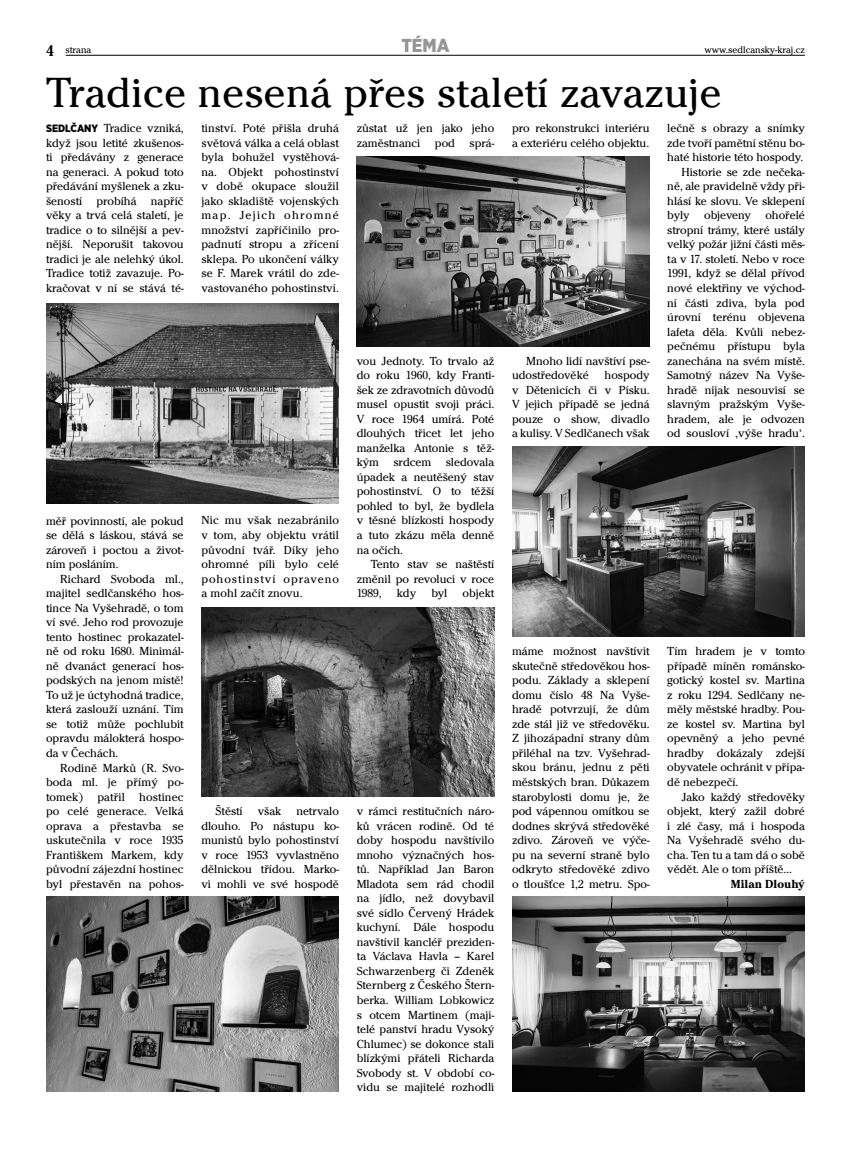
<style>
.page{position:relative;width:851px;height:1152px;background:#fff}
.page>*{position:absolute;margin:0;border:0;box-sizing:border-box;transform-origin:0 0}
.t1{font:43.75px "Cheltenham Itc TOT";letter-spacing:.01em;color:#000}
.t2{font:900 condensed 18.75px "Gotham CE";color:#969696}
.t3{font:12.12px/14.5px "Cheltenham Itc TOT";color:#000;text-align:justify}
.t4{font:700 12.12px "Cheltenham Itc TOT";color:#000}
.t5{font:10px "Cheltenham Itc TOT";color:#000}
.s1{font-weight:700;font-stretch:condensed;font-size:16.25px}
.s2{font-family:"Gotham CE";font-weight:900;font-stretch:condensed;font-size:10.62px}
</style>
<div class="page">
<hr style="left:66px;top:55px;width:738px;height:1px;background:#000">
<img style="left:46px;top:304px;width:293px;height:199px">
<img style="left:201px;top:607px;width:293px;height:189px">
<img style="left:512px;top:447px;width:292px;height:189px">
<img style="left:356px;top:157px;width:293px;height:190px">
<img style="left:512px;top:896px;width:292px;height:195px">
<img style="left:46px;top:896px;width:293px;height:195px">
<p class="t5" style="left:46px;top:46px;width:47px"><span class="s1">4</span> strana</p>
<h2 class="t2" style="left:401px;top:39px;width:50px">TÉMA</h2>
<p class="t5" style="left:704px;top:46px;width:102px">www.sedlcansky-kraj.cz</p>
<h1 class="t1" style="left:46px;top:76px;width:677px">Tradice nesená přes staletí zavazuje</h1>
<p class="t3" style="left:46px;top:122px;width:139px"><span class="s2">SEDLČANY</span> Tradice vzniká, když jsou letité zkušenos&shy;ti předávány z generace na generaci. A pokud toto předávání myšlenek a zku&shy;šeností probíhá napříč věky a trvá celá staletí, je tradice o to silnější a pev&shy;nější. Neporušit takovou tradici je ale nelehký úkol.<br>Tradice totiž zavazuje. Po&shy;kračovat v ní se stává té-</p>
<p class="t3" style="left:201px;top:122px;width:139px">tinství. Poté přišla druhá světová válka a celá oblast byla bohužel vystěhová&shy;na. Objekt pohostinství v době okupace sloužil jako skladiště vojenských map. Jejich ohromné množství zapříčinilo pro&shy;padnutí stropu a zřícení sklepa. Po ukončení války se F. Marek vrátil do zde&shy;vastovaného pohostinství.</p>
<p class="t3" style="left:46px;top:514px;width:139px">měř povinností, ale pokud se dělá s láskou, stává se zároveň i poctou a život&shy;ním posláním.</p>
<p class="t3" style="left:46px;top:572px;width:139px;text-indent:14px">Richard Svoboda ml., majitel sedlčanského hos&shy;tince Na Vyšehradě, o tom ví své. Jeho rod provozuje tento hostinec prokazatel&shy;ně od roku 1680. Minimál&shy;ně dvanáct generací hos&shy;podských na jenom místě!<br>To už je úctyhodná tradice, která zaslouží uznání. Tím se totiž může pochlubit opravdu málokterá hospo&shy;da v Čechách.</p>
<p class="t3" style="left:46px;top:761px;width:139px;text-indent:14px">Rodině Marků (R. Svo&shy;boda ml. je přímý po&shy;tomek) patřil hostinec po celé generace. Velká oprava a přestavba se uskutečnila v roce 1935<br>Františkem Markem, kdy původní zájezdní hostinec byl přestavěn na pohos-</p>
<p class="t3" style="left:201px;top:514px;width:139px">Nic mu však nezabránilo v tom, aby objektu vrátil původní tvář. Díky jeho ohromné píli bylo celé pohostinství opraveno a mohl začít znovu.</p>
<p class="t3" style="left:201px;top:805px;width:139px;text-indent:14px">Štěstí však netrvalo dlouho. Po nástupu ko&shy;munistů bylo pohostinství v roce 1953 vyvlastněno dělnickou třídou. Marko&shy;vi mohli ve své hospodě</p>
<p class="t3" style="left:356px;top:122px;width:139px">zůstat už jen jako jeho zaměstnanci pod sprá-</p>
<p class="t3" style="left:512px;top:122px;width:139px">pro rekonstrukci interiéru a exteriéru celého objektu.</p>
<p class="t3" style="left:356px;top:354px;width:139px">vou Jednoty. To trvalo až do roku 1960, kdy Franti&shy;šek ze zdravotních důvodů musel opustit svoji práci.<br>V roce 1964 umírá. Poté dlouhých třicet let jeho manželka Antonie s těž&shy;kým srdcem sledovala úpadek a neutěšený stav pohostinství. O to těžší pohled to byl, že bydlela v těsné blízkosti hospody a tuto zkázu měla denně na očích.</p>
<p class="t3" style="left:356px;top:558px;width:139px;text-indent:14px">Tento stav se naštěstí změnil po revoluci v roce 1989, kdy byl objekt</p>
<p class="t3" style="left:512px;top:354px;width:139px;text-indent:14px">Mnoho lidí navštíví pse&shy;udostředověké</p>
<p class="t3" style="left:512px;top:369px;width:139px;text-indent:93px">hospody v Dětenicích či v Písku.<br>V jejich případě se jedná pouze o show, divadlo a kulisy. V Sedlčanech však</p>
<p class="t3" style="left:667px;top:122px;width:139px;text-align:right">lečně s obrazy a snímky zde tvoří pamětní stěnu bo&shy;haté historie této hospody.<br>Historie se zde nečeka&shy;ně, ale pravidelně vždy při&shy;hlásí ke slovu. Ve sklepení byly objeveny ohořelé stropní trámy, které ustály velký požár jižní části měs&shy;ta v 17. století. Nebo v roce<br>1991, když se dělal přívod nové elektřiny ve východ&shy;ní části zdiva, byla pod úrovní terénu objevena lafeta děla. Kvůli nebez&shy;pečnému přístupu byla zanechána na svém místě.<br>Samotný název Na Vyše&shy;hradě nijak nesouvisí se slavným pražským Vyše&shy;hradem, ale je odvozen od sousloví ‚výše hradu‘.</p>
<p class="t3" style="left:356px;top:805px;width:139px">v rámci restitučních náro&shy;ků vrácen rodině. Od té doby hospodu navštívilo mnoho význačných hos&shy;tů. Například Jan Baron Mladota sem rád chodil na jídlo, než dovybavil své sídlo Červený Hrádek kuchyní. Dále hospodu navštívil kancléř preziden&shy;ta Václava Havla – Karel Schwarzenberg či Zdeněk Sternberg z Českého Štern&shy;berka. William Lobkowicz s otcem Martinem (maji&shy;telé panství hradu Vysoký Chlumec) se dokonce stali blízkými přáteli Richarda Svobody st. V období co&shy;vidu se majitelé rozhodli</p>
<p class="t3" style="left:512px;top:645px;width:139px">máme možnost navštívit skutečně středověkou hos&shy;podu. Základy a sklepení domu číslo 48 Na Vyše&shy;hradě potvrzují, že dům zde stál již ve středověku.<br>Z jihozápadní strany dům přiléhal na tzv. Vyšehrad&shy;skou bránu, jednu z pěti městských bran. Důkazem starobylosti domu je, že pod vápennou omítkou se dodnes skrývá středověké zdivo. Zároveň ve výče&shy;pu na severní straně bylo odkryto středověké zdivo o tloušťce 1,2 metru. Spo-</p>
<p class="t3" style="left:667px;top:645px;width:139px">Tím hradem je v tomto případě míněn románsko&shy;gotický kostel sv. Martina z roku 1294. Sedlčany ne&shy;měly městské hradby. Pou&shy;ze kostel sv. Martina byl opevněný a jeho pevné hradby dokázaly zdejší obyvatele ochránit v přípa&shy;dě nebezpečí.</p>
<p class="t3" style="left:667px;top:790px;width:139px;text-indent:14px">Jako každý středověky objekt, který zažil dobré i zlé časy, má i hospoda Na Vyšehradě svého du&shy;cha. Ten tu a tam dá o sobě vědět. Ale o tom příště…</p>
<p class="t4" style="left:730px;top:879px;width:75px">Milan Dlouhý</p>
</div>
